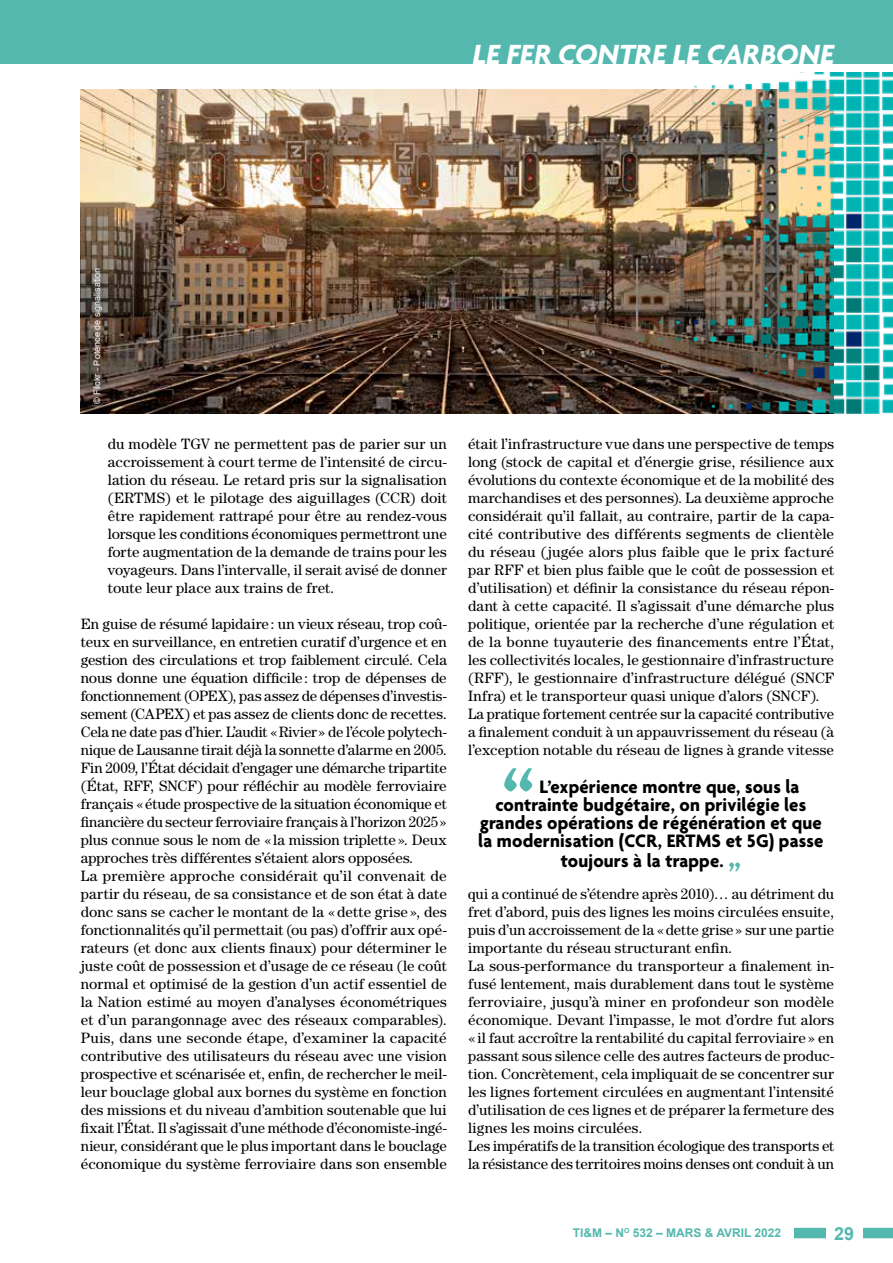
<style>
.page{position:relative;width:893px;height:1263px;background:#fff}
.page>*{position:absolute;margin:0;border:0;box-sizing:border-box;transform-origin:0 0}
.t1{font:700 78px "Agenda";color:#54b8ae}
.t2{font:italic 700 30px "Agenda";color:#fff}
.t3{font:700 30px "Agenda";color:#54b8ae}
.t4{font:700 19.5px "Agenda";letter-spacing:.01em;color:#000}
.t5{font:700 18px "Arial";color:#54b8ae}
.t6{font:15px/18px "Century Std";letter-spacing:.005em;color:#000}
.t7{font:700 12px "Arial";color:#54b8ae}
.t8{font:9px "Arial";color:#fff}
</style>
<div class="page">
<div style="left:0;top:0;width:893px;height:64px;background:#54b8ae"></div>
<div style="left:628px;top:1228px;width:265px;height:10px;background:#54b8ae"></div>
<div style="left:826px;top:1216px;width:36px;height:34px;background:#fff"></div>
<div style="left:482px;top:1216px;width:312px;height:34px;background:#fff"></div>
<img style="left:81px;top:89px;width:493px;height:324px">
<img style="left:574px;top:72px;width:319px;height:341px">
<h2 class="t2" style="left:473px;top:38px;width:363px">LE FER CONTRE LE CARBONE</h2>
<p class="t8" style="left:91px;top:404px;width:138px;rotate:-90deg">© Flickr - Potence de signalisation</p>
<p class="t6" style="left:108px;top:435px;width:341px;text-align:justify">du modèle TGV ne permettent pas de parier sur un accroissement à court terme de l’intensité de circu&shy;lation du réseau. Le retard pris sur la signalisation (ERTMS) et le pilotage des aiguillages (CCR) doit être rapidement rattrapé pour être au rendez-vous lorsque les conditions économiques permettront une forte augmentation de la demande de trains pour les voyageurs. Dans l’intervalle, il serait avisé de donner toute leur place aux trains de fret.</p>
<p class="t6" style="left:81px;top:615px;width:368px">En guise de résumé lapidaire: un vieux réseau, trop coû&shy;teux en surveillance, en entretien curatif d’urgence et en gestion des circulations et trop faiblement circulé. Cela nous donne une équation difficile: trop de dépenses de fonctionnement (OPEX), pas assez de dépenses d’investis&shy;sement (CAPEX) et pas assez de clients donc de recettes.<br>Cela ne date pas d’hier. L’audit «Rivier» de l’école polytech&shy;nique de Lausanne tirait déjà la sonnette d’alarme en 2005.<br>Fin 2009, l’État décidait d’engager une démarche tripartite (État, RFF, SNCF) pour réfléchir au modèle ferroviaire français «étude prospective de la situation économique et financière du secteur ferroviaire français à l’horizon 2025» plus connue sous le nom de «la mission triplette». Deux approches très différentes s’étaient alors opposées.<br>La première approche considérait qu’il convenait de partir du réseau, de sa consistance et de son état à date donc sans se cacher le montant de la «dette grise», des fonctionnalités qu’il permettait (ou pas) d’offrir aux opé&shy;rateurs (et donc aux clients finaux) pour déterminer le juste coût de possession et d’usage de ce réseau (le coût normal et optimisé de la gestion d’un actif essentiel de la Nation estimé au moyen d’analyses économétriques et d’un parangonnage avec des réseaux comparables).<br>Puis, dans une seconde étape, d’examiner la capacité contributive des utilisateurs du réseau avec une vision prospective et scénarisée et, enfin, de rechercher le meil&shy;leur bouclage global aux bornes du système en fonction des missions et du niveau d’ambition soutenable que lui fixait l’État. Il s’agissait d’une méthode d’économiste-ingé&shy;nieur, considérant que le plus important dans le bouclage économique du système ferroviaire dans son ensemble</p>
<p class="t6" style="left:468px;top:435px;width:368px">était l’infrastructure vue dans une perspective de temps long (stock de capital et d’énergie grise, résilience aux évolutions du contexte économique et de la mobilité des marchandises et des personnes). La deuxième approche considérait qu’il fallait, au contraire, partir de la capa&shy;cité contributive des différents segments de clientèle du réseau (jugée alors plus faible que le prix facturé par RFF et bien plus faible que le coût de possession et d’utilisation) et définir la consistance du réseau répon&shy;dant à cette capacité. Il s’agissait d’une démarche plus politique, orientée par la recherche d’une régulation et de la bonne tuyauterie des financements entre l’État, les collectivités locales, le gestionnaire d’infrastructure (RFF), le gestionnaire d’infrastructure délégué (SNCF Infra) et le transporteur quasi unique d’alors (SNCF).<br>La pratique fortement centrée sur la capacité contributive a finalement conduit à un appauvrissement du réseau (à l’exception notable du réseau de lignes à grande vitesse</p>
<h1 class="t1" style="left:502px;top:752px;width:34px">“</h1>
<h3 class="t4" style="left:540px;top:777px;width:261px">L’expérience montre que, sous la</h3>
<h3 class="t4" style="left:495px;top:795px;width:312px">contrainte budgétaire, on privilégie les</h3>
<h3 class="t4" style="left:480px;top:813px;width:343px">grandes opérations de régénération et que</h3>
<h3 class="t4" style="left:478px;top:831px;width:346px">la modernisation (CCR, ERTMS et 5G) passe</h3>
<h3 class="t4" style="left:561px;top:850px;width:164px">toujours à la trappe.</h3>
<h2 class="t3" style="left:728px;top:856px;width:14px">”</h2>
<p class="t6" style="left:468px;top:885px;width:368px">qui a continué de s’étendre après 2010)… au détriment du fret d’abord, puis des lignes les moins circulées ensuite, puis d’un accroissement de la «dette grise» sur une partie importante du réseau structurant enfin.<br>La sous-performance du transporteur a finalement in&shy;fusé lentement, mais durablement dans tout le système ferroviaire, jusqu’à miner en profondeur son modèle économique. Devant l’impasse, le mot d’ordre fut alors «il faut accroître la rentabilité du capital ferroviaire» en passant sous silence celle des autres facteurs de produc&shy;tion. Concrètement, cela impliquait de se concentrer sur les lignes fortement circulées en augmentant l’intensité d’utilisation de ces lignes et de préparer la fermeture des lignes les moins circulées.<br>Les impératifs de la transition écologique des transports et la résistance des territoires moins denses ont conduit à un</p>
<p class="t7" style="left:573px;top:1225px;width:210px">TI&amp;M – N<sup>O</sup> 532 – MARS &amp; AVRIL 2022</p>
<p class="t5" style="left:834px;top:1221px;width:22px">29</p>
</div>
